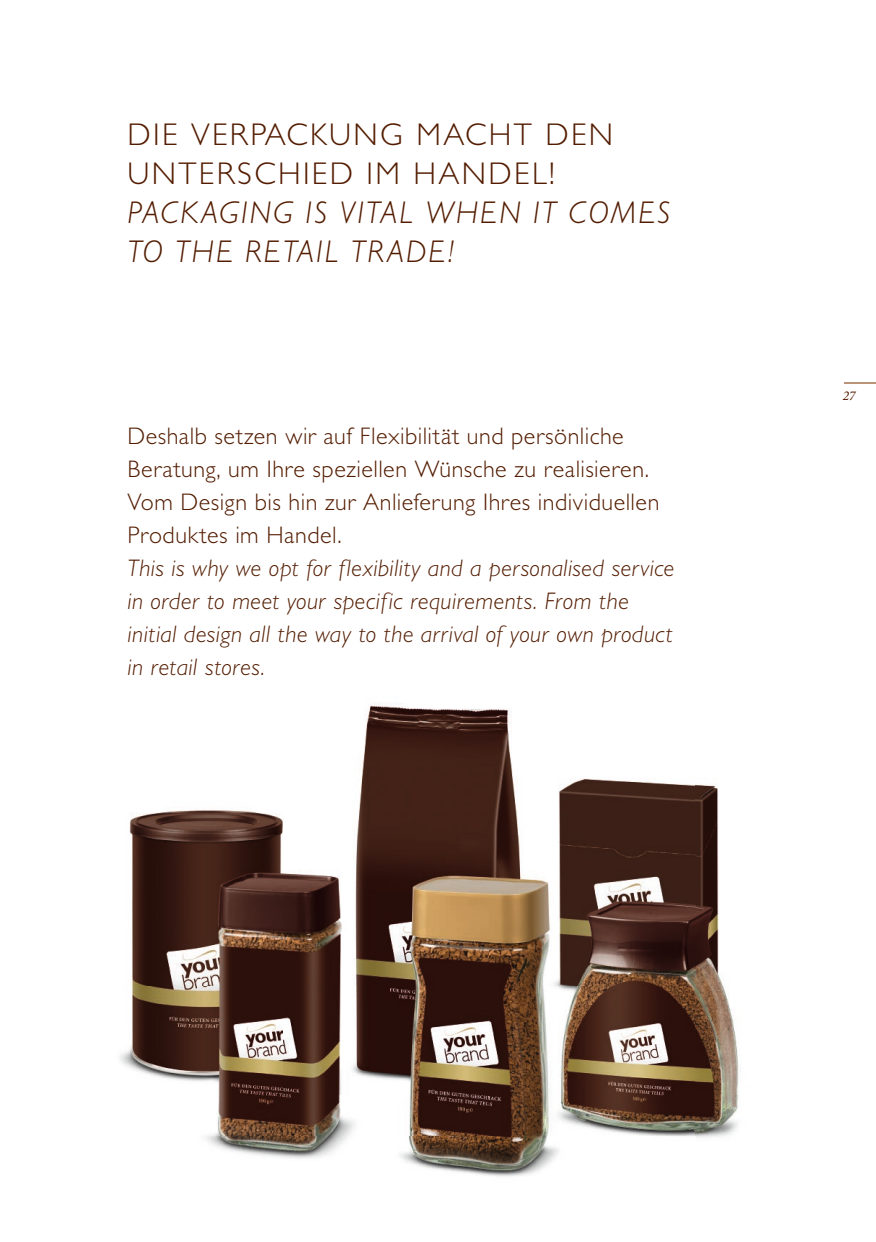
<style>
.page{position:relative;width:876px;height:1242px;background:#fff}
.page>*{position:absolute;margin:0;border:0;box-sizing:border-box;transform-origin:0 0}
.t1{font:italic 300 31.5px/39px "Gill Sans";letter-spacing:.075em;color:#531c00}
.t2{font:300 31.5px/39px "Gill Sans";letter-spacing:.075em;color:#531c00}
.t3{font:italic 300 24px/33px "Gill Sans";letter-spacing:.02em;color:#531c00}
.t4{font:300 24px/33px "Gill Sans";letter-spacing:.02em;color:#531c00}
.t5{font:italic 13.5px "Minion Pro";color:#531c00}
</style>
<div class="page">
<img style="left:119px;top:704px;width:620px;height:473px">
<hr style="left:844px;top:382px;width:32px;height:1px;background:#bb9378">
<h1 class="t2" style="left:128px;top:115px;width:487px">DIE VERPACKUNG MACHT DEN<br>UNTERSCHIED IM HANDEL!</h1>
<h1 class="t1" style="left:128px;top:192px;width:544px">PACKAGING IS VITAL WHEN IT COMES<br>TO THE RETAIL TRADE!</h1>
<p class="t4" style="left:128px;top:419px;width:533px">Deshalb setzen wir auf Flexibilität und persönliche Beratung, um Ihre speziellen Wünsche zu realisieren.<br>Vom Design bis hin zur Anlieferung Ihres individuellen Produktes im Handel.</p>
<p class="t3" style="left:128px;top:551px;width:548px">This is why we opt for flexibility and a personalised service in order to meet your specific requirements. From the initial design all the way to the arrival of your own product in retail stores.</p>
<p class="t5" style="left:843px;top:386px;width:15px">27</p>
</div>
